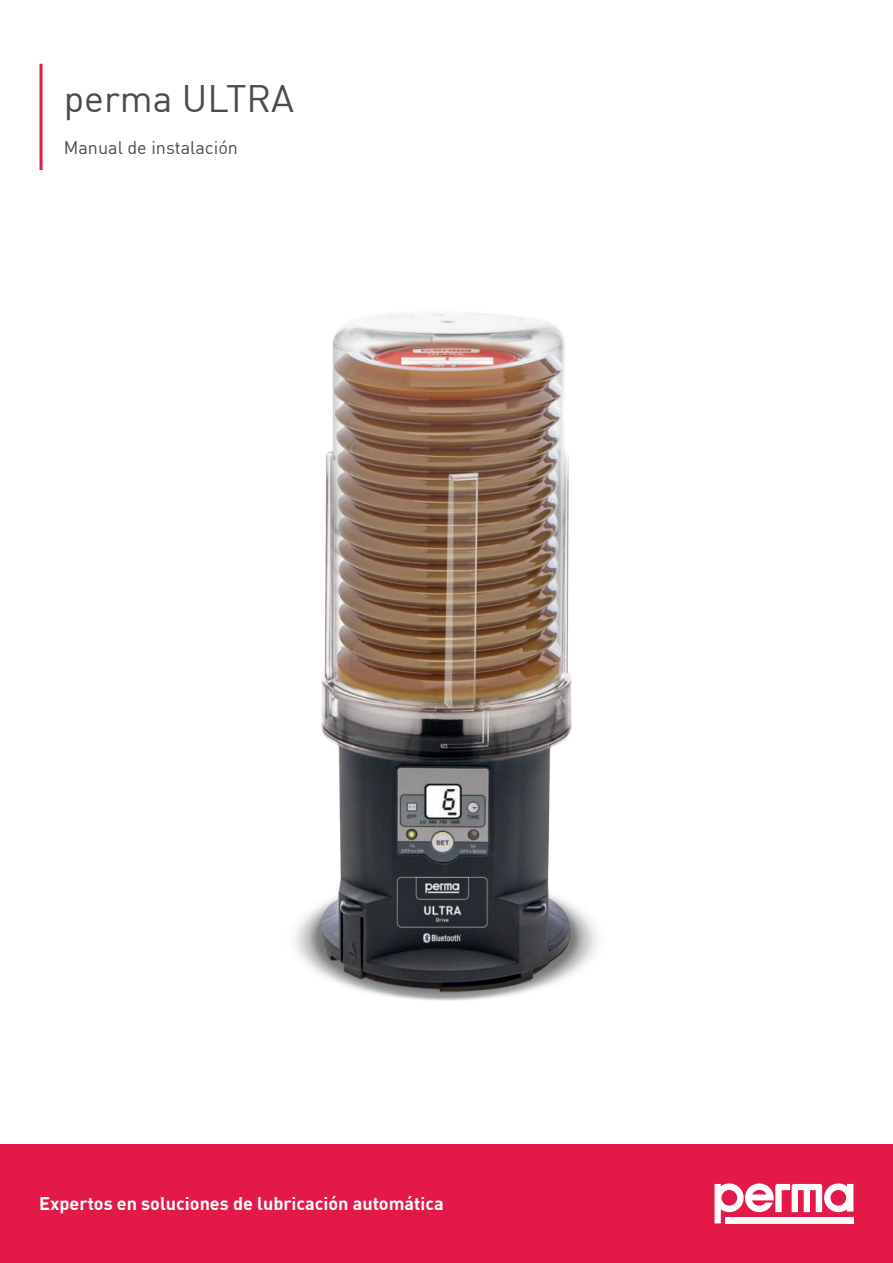
<style>
.page{position:relative;width:893px;height:1263px;background:#fff}
.page>*{position:absolute;margin:0;border:0;box-sizing:border-box;transform-origin:0 0}
.t1{font:37.5px "DIN Pro";color:#4b4c4d}
.t2{font:700 18px "DIN Pro";color:#fff}
.t3{font:18px "DIN Pro";color:#4b4c4d}
</style>
<div class="page">
<div style="left:0;top:1144px;width:893px;height:119px;background:#e31a47"></div>
<svg style="left:715px;top:1183px;width:138px;height:40px"></svg>
<img style="left:295px;top:313px;width:303px;height:688px">
<hr style="left:40px;top:64px;width:3px;height:106px;background:#e31a47">
<h1 class="t1" style="left:64px;top:83px;width:232px">perma ULTRA</h1>
<p class="t3" style="left:64px;top:140px;width:176px">Manual de instalación</p>
<p class="t2" style="left:39px;top:1196px;width:406px">Expertos en soluciones de lubricación automática</p>
</div>
